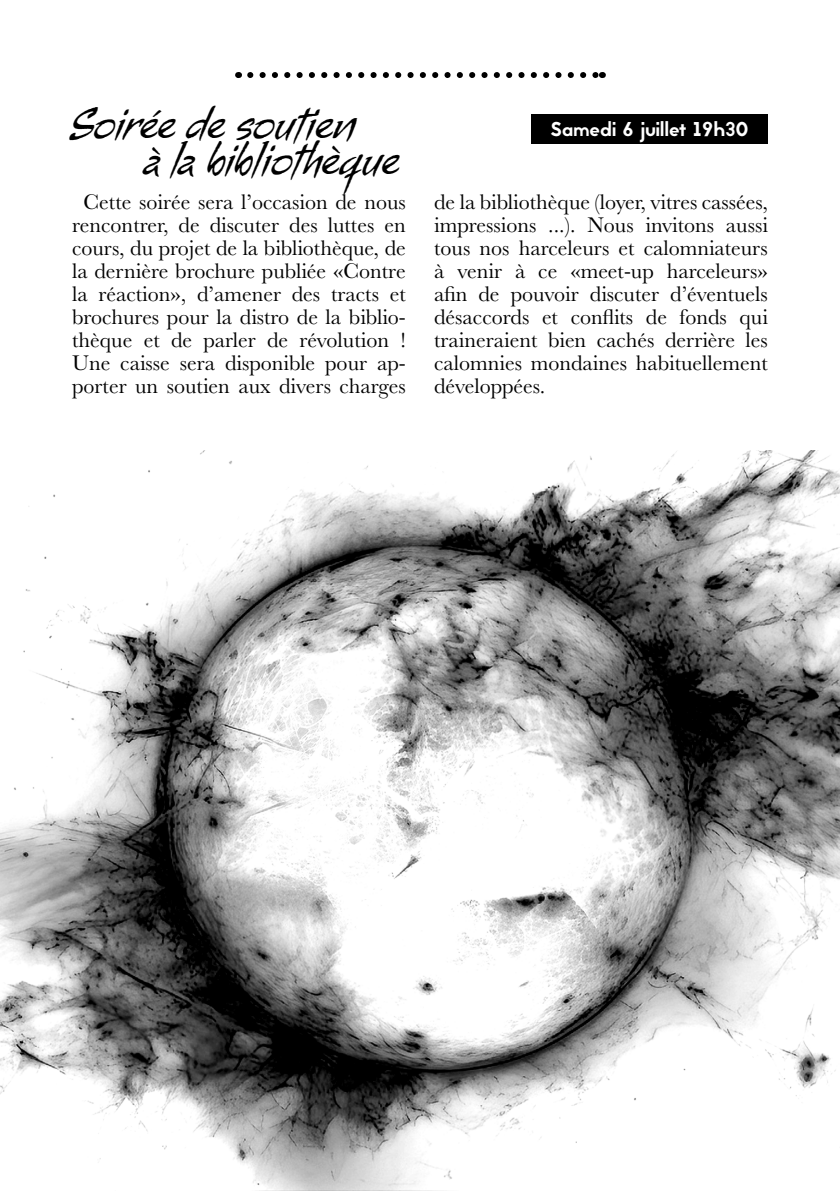
<style>
.page{position:relative;width:840px;height:1191px;background:#fff}
.page>*{position:absolute;margin:0;border:0;box-sizing:border-box;transform-origin:0 0}
.Titre{font:44px "Alma";color:#000}
.Texte{font:22px/23px "Baskerville MT Std";color:#000;text-align:center}
.Date{font:20px "Jaapokki";color:#fff}
</style>
<div class="page">
<div style="left:531px;top:114px;width:236px;height:30px;background:#000"></div>
<svg style="left:250px;top:72px;width:345px;height:6px"></svg>
<img style="left:0;top:450px;width:839px;height:741px">
<p class="Titre" style="left:72px;top:99px;width:285px">Soirée de soutien</p>
<p class="Titre" style="left:144px;top:135px;width:256px">à la bibliothèque</p>
<p class="Date" style="left:550px;top:115px;width:200px">Samedi 6 juillet 19h30</p>
<p class="Texte" style="left:72px;top:190px;width:335px">Cette soirée sera l’occasion de nous rencontrer, de discuter des luttes en cours, du projet de la bibliothèque, de la dernière brochure publiée «Contre la réaction», d’amener des tracts et brochures pour la distro de la biblio&shy;thèque et de parler de révolution !<br>Une caisse sera disponible pour ap&shy;porter un soutien aux divers charges</p>
<p class="Texte" style="left:434px;top:190px;width:335px;text-align:justify">de la bibliothèque (loyer, vitres cassées, impressions ...). Nous invitons aussi tous nos harceleurs et calomniateurs à venir à ce «meet-up harceleurs» afin de pouvoir discuter d’éventuels désaccords et conflits de fonds qui traineraient bien cachés derrière les calomnies mondaines habituellement développées.</p>
</div>
